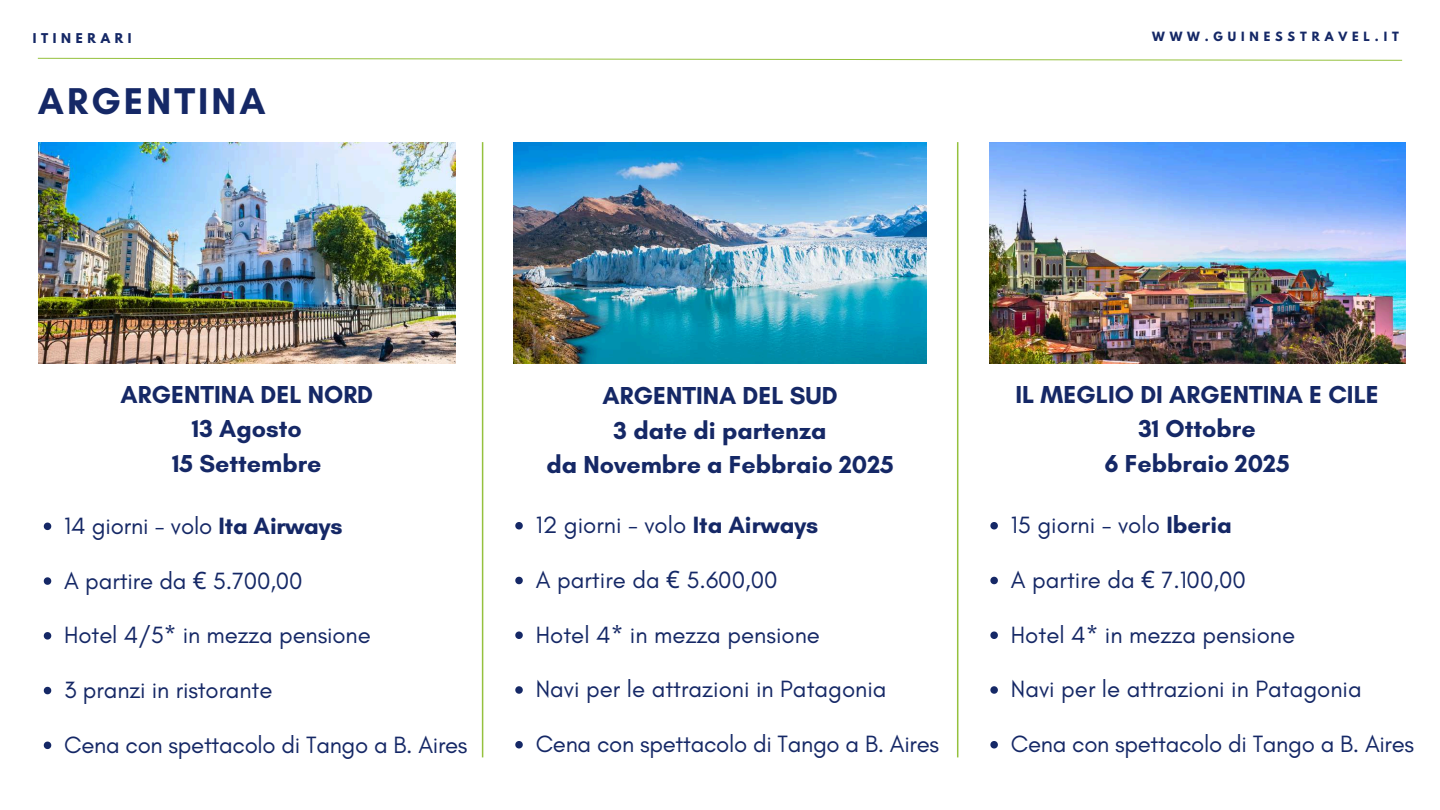
<style>
.page{position:relative;width:1440px;height:810px;background:#fff}
.page>*{position:absolute;margin:0;border:0;box-sizing:border-box;transform-origin:0 0}
.t1{font:700 38px "Glacial Indifference";letter-spacing:.08em;color:#152866}
.t2{font:700 25px/34.5px "Glacial Indifference";color:#152866;text-align:center}
.t3{font:24px "Glacial Indifference";letter-spacing:-.005em;color:#152866}
.t4{font:700 12px "League Spartan";letter-spacing:.385em;color:#152866}
.t5{font:700 11.3px "League Spartan";letter-spacing:.43em;color:#152866}
.s1{font-weight:700}
.s2{font-family:"Noto Sans"}
</style>
<div class="page">
<svg style="left:37px;top:58px;width:1366px;height:3px"></svg>
<img style="left:38px;top:143px;width:417px;height:220px">
<svg style="left:44px;top:523px;width:7px;height:7px"></svg>
<svg style="left:44px;top:577px;width:7px;height:8px"></svg>
<svg style="left:44px;top:632px;width:7px;height:8px"></svg>
<svg style="left:44px;top:687px;width:7px;height:7px"></svg>
<svg style="left:44px;top:742px;width:7px;height:7px"></svg>
<img style="left:514px;top:143px;width:413px;height:220px">
<svg style="left:515px;top:522px;width:8px;height:7px"></svg>
<svg style="left:515px;top:577px;width:8px;height:7px"></svg>
<svg style="left:515px;top:631px;width:8px;height:8px"></svg>
<svg style="left:515px;top:686px;width:8px;height:8px"></svg>
<svg style="left:515px;top:741px;width:8px;height:7px"></svg>
<img style="left:989px;top:143px;width:416px;height:220px">
<svg style="left:990px;top:522px;width:8px;height:7px"></svg>
<svg style="left:990px;top:577px;width:8px;height:7px"></svg>
<svg style="left:990px;top:631px;width:8px;height:8px"></svg>
<svg style="left:990px;top:686px;width:8px;height:8px"></svg>
<svg style="left:990px;top:741px;width:8px;height:7px"></svg>
<hr style="left:482px;top:142px;width:1px;height:615px;background:#95c13d">
<hr style="left:957px;top:142px;width:1px;height:615px;background:#95c13d">
<p class="t4" style="left:33px;top:32px;width:100px">ITINERARI</p>
<h1 class="t1" style="left:38px;top:78px;width:229px">ARGENTINA</h1>
<p class="t5" style="left:1152px;top:31px;width:248px">WWW.GUINESSTRAVEL.IT</p>
<p class="t2" style="left:121px;top:377px;width:254px">ARGENTINA DEL NORD<br>13 Agosto<br>15 Settembre</p>
<p class="t3" style="left:64px;top:511px;width:280px">14 giorni - volo <span class="s1">Ita Airways</span></p>
<p class="t3" style="left:64px;top:566px;width:240px">A partire da <span class="s2">€</span> 5.700,00</p>
<p class="t3" style="left:64px;top:621px;width:308px">Hotel 4/5* in mezza pensione</p>
<p class="t3" style="left:64px;top:675px;width:210px">3 pranzi in ristorante</p>
<p class="t3" style="left:64px;top:730px;width:405px">Cena con spettacolo di Tango a B. Aires</p>
<p class="t2" style="left:546px;top:378px;width:349px">ARGENTINA DEL SUD<br>3 date di partenza<br>da Novembre a Febbraio 2025</p>
<p class="t3" style="left:536px;top:510px;width:284px">12 giorni - volo <span class="s1">Ita Airways</span></p>
<p class="t3" style="left:536px;top:565px;width:243px">A partire da <span class="s2">€</span> 5.600,00</p>
<p class="t3" style="left:536px;top:620px;width:286px">Hotel 4* in mezza pensione</p>
<p class="t3" style="left:536px;top:675px;width:352px">Navi per le attrazioni in Patagonia</p>
<p class="t3" style="left:536px;top:729px;width:405px">Cena con spettacolo di Tango a B. Aires</p>
<p class="t2" style="left:1015px;top:377px;width:365px">IL MEGLIO DI ARGENTINA E CILE<br>31 Ottobre<br>6 Febbraio 2025</p>
<p class="t3" style="left:1011px;top:510px;width:223px">15 giorni - volo <span class="s1">Iberia</span></p>
<p class="t3" style="left:1011px;top:565px;width:237px">A partire da <span class="s2">€</span> 7.100,00</p>
<p class="t3" style="left:1011px;top:620px;width:286px">Hotel 4* in mezza pensione</p>
<p class="t3" style="left:1011px;top:675px;width:352px">Navi per le attrazioni in Patagonia</p>
<p class="t3" style="left:1011px;top:729px;width:405px">Cena con spettacolo di Tango a B. Aires</p>
</div>
